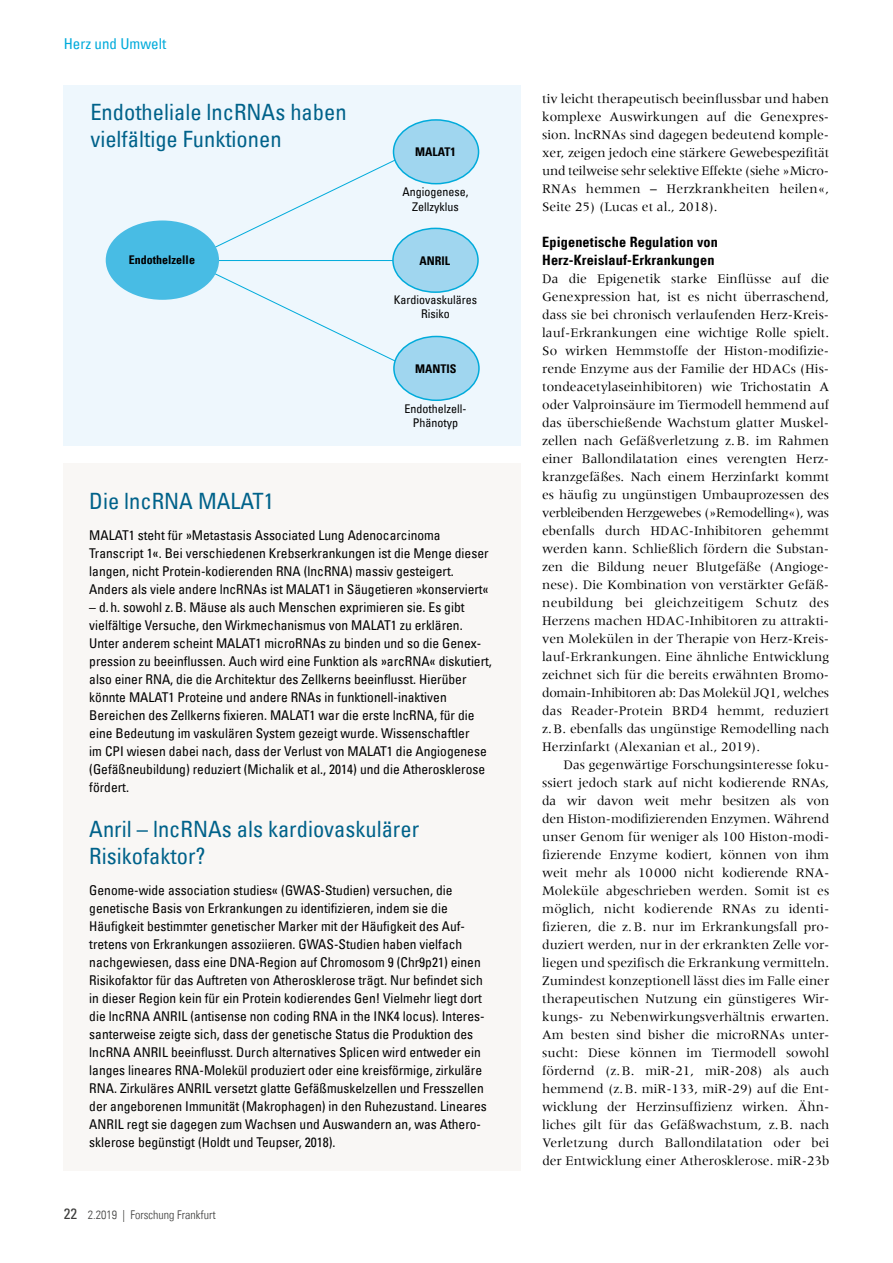
<style>
.page{position:relative;width:893px;height:1263px;background:#fff}
.page>*{position:absolute;margin:0;border:0;box-sizing:border-box;transform-origin:0 0}
.t1{font:condensed 22.5px/27px "Univers Com 57";color:#00628a}
.t2{font:condensed 15px "Univers Com 57";color:#00abdb}
.t3{font:14.25px/18px "Univers Com 67 Bold Cond";letter-spacing:.01em;color:#000}
.t4{font:13.5px/18px "Meridien";color:#000;text-align:justify}
.t5{font:condensed 13.5px/18px "Univers Com 57";color:#000}
.t6{font:condensed 12px/14.4px "Univers Com 57";color:#000;text-align:center}
.t7{font:12px "Univers Com 67 Bold Cond";color:#000}
.t8{font:12px "Univers Com 47 Light Cond";color:#3c3c3b}
.s1{font-family:"Univers Com 57";font-stretch:condensed;font-size:15px}
</style>
<div class="page">
<div style="left:64px;top:85px;width:457px;height:361px;background:#eef7fd"></div>
<div style="left:64px;top:463px;width:457px;height:707px;background:#f9f7f5"></div>
<svg style="left:191px;top:152px;width:220px;height:212px"></svg>
<div style="left:106px;top:220px;width:113px;height:80px;background:#48bce4;border-radius:50%"></div>
<div style="left:393px;top:120px;width:86px;height:64px;background:#a0d6ef;border-radius:50%"></div>
<div style="left:393px;top:119px;width:86px;height:65px;border:2px solid #00abdb;border-radius:50%"></div>
<div style="left:393px;top:228px;width:85px;height:64px;background:#a0d6ef;border-radius:50%"></div>
<div style="left:392px;top:228px;width:87px;height:65px;border:2px solid #00abdb;border-radius:50%"></div>
<div style="left:394px;top:336px;width:85px;height:64px;background:#a0d6ef;border-radius:50%"></div>
<div style="left:393px;top:336px;width:87px;height:65px;border:2px solid #00abdb;border-radius:50%"></div>
<p class="t2" style="left:64px;top:34px;width:104px">Herz und Umwelt</p>
<h1 class="t1" style="left:90px;top:98px;width:258px">Endotheliale lncRNAs haben vielfältige Funktionen</h1>
<p class="t4" style="left:542px;top:90px;width:289px">tiv leicht therapeutisch beeinflussbar und haben komplexe Auswirkungen auf die Genexpres&shy;sion. lncRNAs sind dagegen bedeutend komple&shy;xer, zeigen jedoch eine stärkere Gewebespezifität und teilweise sehr selektive Effekte (siehe »Micro-RNAs hemmen – Herzkrankheiten heilen«, Seite 25) (Lucas et al., 2018).</p>
<p class="t3" style="left:542px;top:233px;width:177px">Epigenetische Regulation von<br>Herz-Kreislauf-Erkrankungen</p>
<p class="t4" style="left:542px;top:270px;width:289px">Da die Epigenetik starke Einflüsse auf die Genexpression hat, ist es nicht überraschend, dass sie bei chronisch verlaufenden Herz-Kreis&shy;lauf-Erkrankungen eine wichtige Rolle spielt.<br>So wirken Hemmstoffe der Histon-modifizie&shy;rende Enzyme aus der Familie der HDACs (His&shy;tondeacetylaseinhibitoren) wie Trichostatin A oder Valproinsäure im Tiermodell hemmend auf das überschießende Wachstum glatter Muskel&shy;zellen nach Gefäßverletzung z.B. im Rahmen einer Ballondilatation eines verengten Herz&shy;kranzgefäßes. Nach einem Herzinfarkt kommt es häufig zu ungünstigen Umbauprozessen des ver-bleibenden Herzgewebes (»Remodelling«), was ebenfalls durch HDAC-Inhibitoren gehemmt werden kann. Schließlich fördern die Substan&shy;zen die Bildung neuer Blutgefäße (Angioge&shy;nese). Die Kombination von verstärkter Gefäß&shy;neubildung bei gleichzeitigem Schutz des Herzens machen HDAC-Inhibitoren zu attrakti&shy;ven Molekülen in der Therapie von Herz-Kreis&shy;lauf-Erkrankungen. Eine ähnliche Entwicklung zeichnet sich für die bereits erwähnten Bromo&shy;domain-Inhibitoren ab: Das Molekül JQ1, welches das Reader-Protein BRD4 hemmt, reduziert z.B. ebenfalls das ungünstige Remodelling nach Herzinfarkt (Alexanian et al., 2019).</p>
<p class="t4" style="left:542px;top:756px;width:289px;text-align:left;text-indent:21px">Das gegenwärtige Forschungsinteresse foku&shy;ssiert jedoch stark auf nicht kodierende RNAs, da wir davon weit mehr besitzen als von den Histon-modifizierenden Enzymen. Während unser Genom für weniger als 100 Histon-modi&shy;fizierende Enzyme kodiert, können von ihm weit mehr als 10000 nicht kodierende RNA-Moleküle abgeschrieben werden. Somit ist es möglich, nicht kodierende RNAs zu identi&shy;fizieren, die z.B. nur im Erkrankungsfall pro&shy;duziert werden, nur in der erkrankten Zelle vor&shy;liegen und spezifisch die Erkrankung vermitteln.<br>Zumindest konzeptionell lässt dies im Falle einer therapeutischen Nutzung ein günstigeres Wir&shy;kungs- zu Nebenwirkungsverhältnis erwarten.<br>Am besten sind bisher die microRNAs unter&shy;sucht: Diese können im Tiermodell sowohl -fördernd (z.B. miR-21, miR-208) als auch -hemmend (z.B. miR-133, miR-29) auf die Ent&shy;wicklung der Herzinsuffizienz wirken. Ähn&shy;liches gilt für das Gefäß-wachstum, z.B. nach Verletzung durch Ballondilatation oder bei der Entwicklung einer Atherosklerose. miR-23b</p>
<p class="t7" style="left:415px;top:145px;width:42px">MALAT1</p>
<p class="t6" style="left:402px;top:185px;width:67px">Angiogenese,<br>Zellzyklus</p>
<p class="t7" style="left:129px;top:253px;width:68px">Endothelzelle</p>
<p class="t7" style="left:420px;top:253px;width:32px">ANRIL</p>
<p class="t6" style="left:394px;top:292px;width:85px">Kardiovaskuläres<br>Risiko</p>
<p class="t7" style="left:415px;top:361px;width:43px">MANTIS</p>
<p class="t6" style="left:404px;top:401px;width:64px">Endothelzell-<br>Phänotyp</p>
<h1 class="t1" style="left:89px;top:487px;width:186px">Die lncRNA MALAT1</h1>
<p class="t5" style="left:89px;top:526px;width:401px">MALAT1 steht für »Metastasis Associated Lung Adenocarcinoma Transcript 1«. Bei verschiedenen Krebserkrankungen ist die Menge dieser langen, nicht Protein-kodierenden RNA (lncRNA) massiv gesteigert.<br>Anders als viele andere lncRNAs ist MALAT1 in Säugetieren »konserviert«</p>
<p class="t5" style="left:89px;top:598px;width:404px">– d.h. sowohl z.B. Mäuse als auch Menschen exprimieren sie. Es gibt vielfältige Versuche, den Wirkmechanismus von MALAT1 zu erklären.<br>Unter anderem scheint MALAT1 microRNAs zu binden und so die Genex&shy;pression zu beeinflussen. Auch wird eine Funktion als »arcRNA« diskutiert, also einer RNA, die die Architektur des Zellkerns beeinflusst. Hierüber könnte MALAT1 Proteine und andere RNAs in funktionell-inaktiven Bereichen des Zellkerns fixieren. MALAT1 war die erste lncRNA, für die eine Bedeutung im vaskulären System gezeigt wurde. Wissenschaftler<br>im CPI wiesen dabei nach, dass der Verlust von MALAT1 die Angiogenese (Gefäßneubildung) reduziert (Michalik et al., 2014) und die Atherosklerose fördert.</p>
<h1 class="t1" style="left:89px;top:815px;width:331px">Anril – lncRNAs als kardiovaskulärer<br>Risikofaktor?</h1>
<p class="t5" style="left:89px;top:881px;width:399px">Genome-wide association studies« (GWAS-Studien) versuchen, die genetische Basis von Erkrankungen zu identifizieren, indem sie die Häufigkeit bestimmter genetischer Marker mit der Häufigkeit des Auf&shy;tretens von Erkrankungen assoziieren. GWAS-Studien haben vielfach nachgewiesen, dass eine DNA-Region auf Chromosom 9 (Chr9p21) einen Risikofaktor für das Auftreten von Atherosklerose trägt. Nur befindet sich in dieser Region kein für ein Protein kodierendes Gen! Vielmehr liegt dort die lncRNA ANRIL (antisense non coding RNA in the INK4 locus). Interes&shy;santerweise zeigte sich, dass der genetische Status die Produktion des lncRNA ANRIL beeinflusst. Durch alternatives Splicen wird entweder ein langes lineares RNA-Molekül produziert oder eine kreisförmige, zirkuläre RNA. Zirkuläres ANRIL versetzt glatte Gefäßmuskelzellen und Fresszellen der angeborenen Immunität (Makrophagen) in den Ruhezustand. Lineares ANRIL regt sie dagegen zum Wachsen und Auswandern an, was Athero&shy;sklerose begünstigt (Holdt und Teupser, 2018).</p>
<p class="t8" style="left:64px;top:1208px;width:153px"><span class="s1">22</span> 2.2019 | Forschung Frankfurt</p>
</div>
